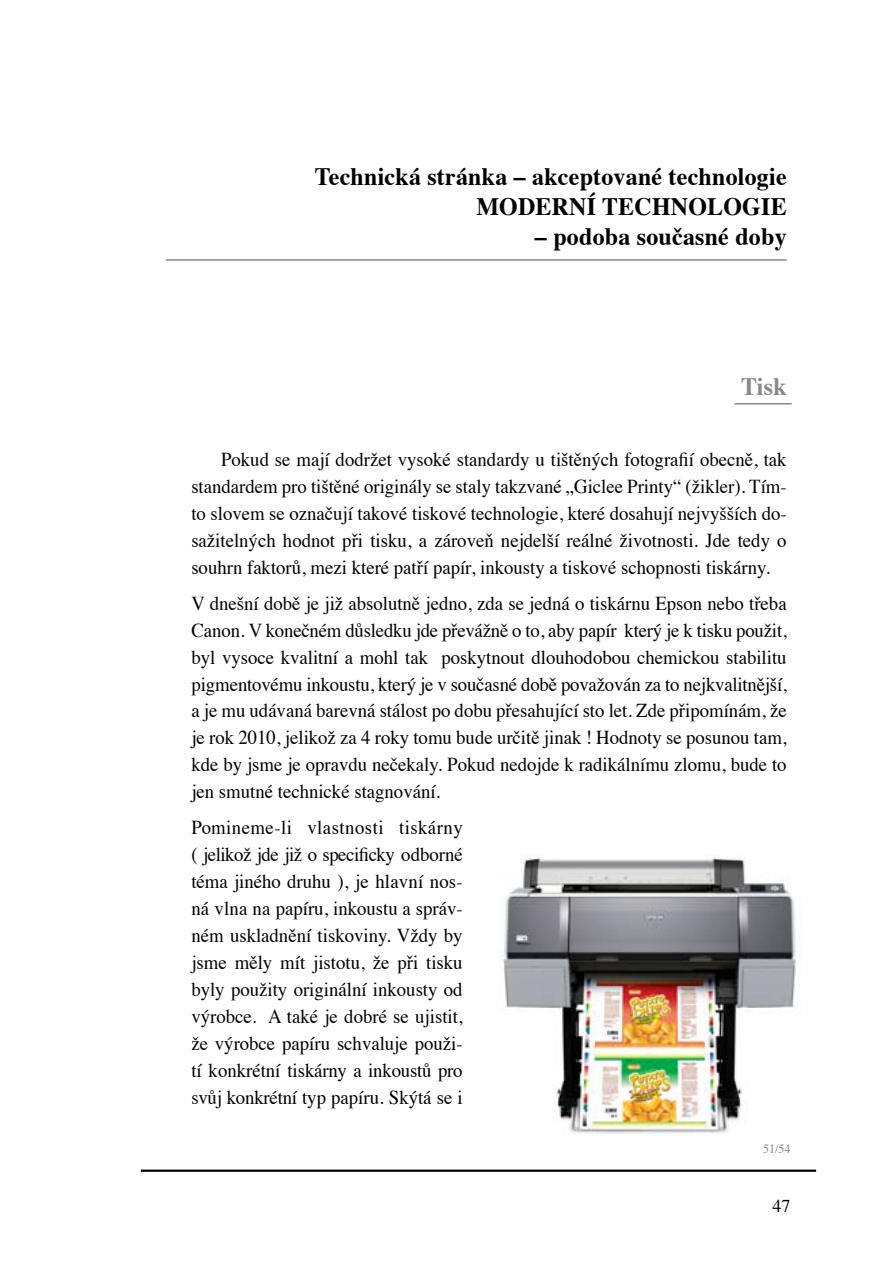
<style>
.page{position:relative;width:893px;height:1263px;background:#fff}
.page>*{position:absolute;margin:0;border:0;box-sizing:border-box;transform-origin:0 0}
.t1{font:700 25.05px/30px "Times";letter-spacing:.01em;color:#000;text-align:right;scale:.96 1}
.t2{font:700 25.05px "Times";color:#87888a;scale:.96 1}
.t3{font:19.65px/27px "Times";color:#000;text-align:justify;scale:.95 1}
.t4{font:18px "Times";color:#000}
.t5{font:12.6px "Times";color:#838486;scale:.95 1}
</style>
<div class="page">
<hr style="left:141px;top:1169px;width:675px;height:3px;background:#000">
<hr style="left:166px;top:259px;width:621px;height:1px;background:#616264">
<img style="left:501px;top:855px;width:300px;height:280px">
<hr style="left:735px;top:403px;width:57px;height:1px;background:#616264">
<p class="t1" style="left:315px;top:159px;width:493px">Technická stránka – akceptované technologie<br>MODERNÍ TECHNOLOGIE</p>
<p class="t1" style="left:535px;top:219px;width:264px">– podoba současné doby</p>
<p class="t2" style="left:741px;top:363px;width:49px">Tisk</p>
<p class="t3" style="left:191px;top:444px;width:628px;text-indent:30px">Pokud se mají dodržet vysoké standardy u tištěných fotografií obecně, tak standardem pro tištěné originály se staly takzvané „Giclee Printy“ (žikler). Tím&shy;to slovem se označují takové tiskové technologie, které dosahují nejvyšších do&shy;sažitelných hodnot při tisku, a zároveň nejdelší reálné životnosti. Jde tedy o souhrn faktorů, mezi které patří papír, inkousty a tiskové schopnosti tiskárny.</p>
<p class="t3" style="left:191px;top:588px;width:628px">V dnešní době je již absolutně jedno, zda se jedná o tiskárnu Epson nebo třeba Canon. V konečném důsledku jde převážně o to, aby papír který je k tisku použit, byl vysoce kvalitní a mohl tak poskytnout dlouhodobou chemickou stabilitu pigmentovému inkoustu, který je v současné době považován za to nejkvalitnější, a je mu udávaná barevná stálost po dobu přesahující sto let. Zde připomínám, že je rok 2010, jelikož za 4 roky tomu bude určitě jinak ! Hodnoty se posunou tam, kde by jsme je opravdu nečekaly. Pokud nedojde k radikálnímu zlomu, bude to jen smutné technické stagnování.</p>
<p class="t3" style="left:191px;top:812px;width:287px">Pomineme-li vlastnosti tiskárny ( jelikož jde již o specificky odborné téma jiného druhu ), je hlavní nos&shy;ná vlna na papíru, inkoustu a správ&shy;ném uskladnění tiskoviny. Vždy by jsme měly mít jistotu, že při tisku byly použity originální inkousty od výrobce. A také je dobré se ujistit, že výrobce papíru schvaluje použi&shy;tí konkrétní tiskárny a inkoustů pro svůj konkrétní typ papíru. Skýtá se i</p>
<p class="t5" style="left:763px;top:1137px;width:30px">51/54</p>
<p class="t4" style="left:772px;top:1189px;width:19px">47</p>
</div>
